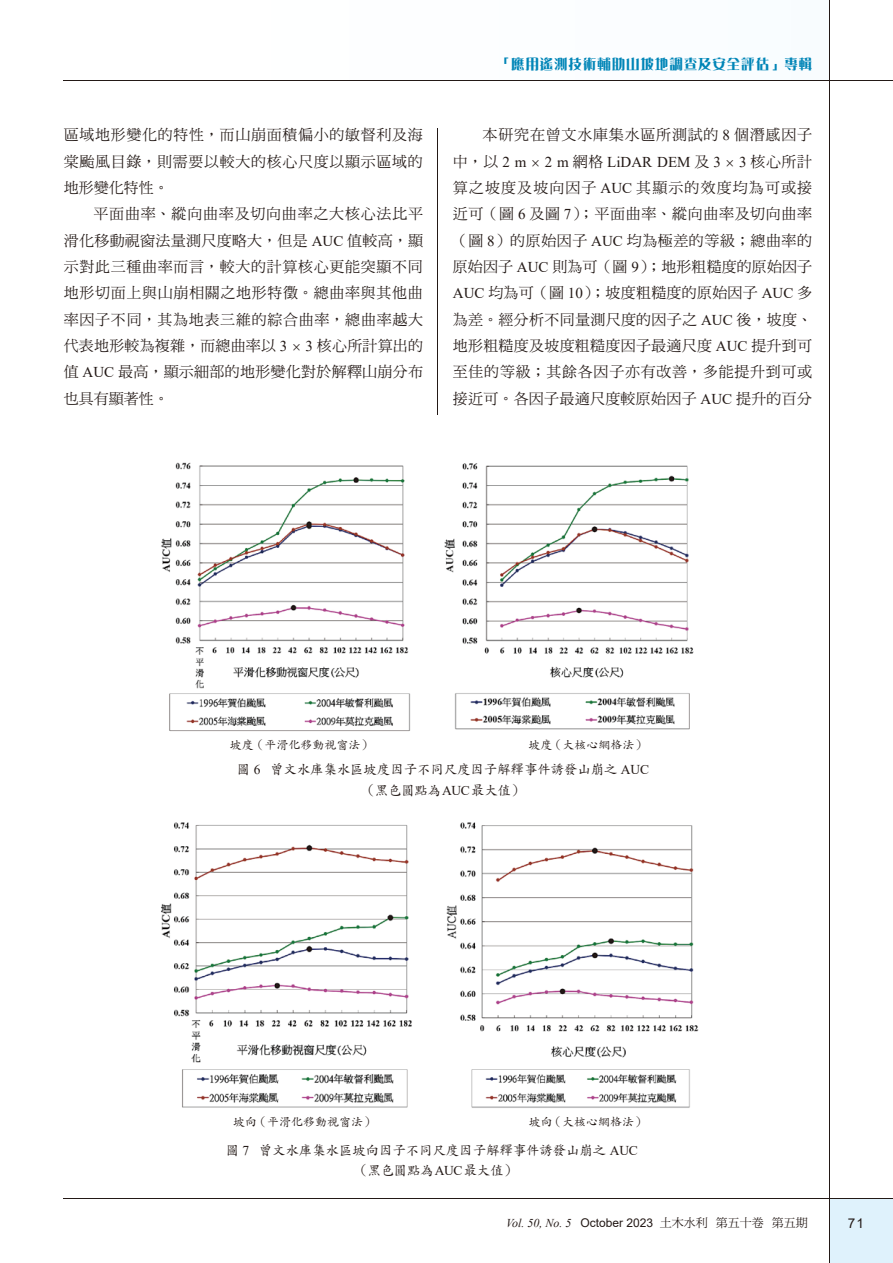
<style>
.page{position:relative;width:893px;height:1263px;background:#fff}
.page>*{position:absolute;margin:0;border:0;box-sizing:border-box;transform-origin:0 0}
.t1{font:15px/26.2px "DF Ming Std W5";letter-spacing:.045em;color:#231916;text-align:justify}
.t2{font:15px "Times New Roman";color:#231916}
.t3{font:14.1px "DF Yea Song Std W9";letter-spacing:.08em;color:#0085b7;scale:.95 1}
.t4{font:13.5px/21px "DF Kai Shu Std W5";letter-spacing:-.01em;color:#231916;text-align:center}
.t5{font:13.5px "Arial";color:#231916}
.t6{font:12px "DF Kai Shu Std W5";color:#231916}
.t7{font:italic 12px "Times New Roman";color:#231916}
.s1{font-family:"Times New Roman"}
.s2{font-family:"DF Ming Std W5"}
.s3{font-family:"Arial";font-style:normal}
.s4{font-family:"DF Ming Std W5";font-style:normal}
</style>
<div class="page">
<div style="left:829px;top:1199px;width:64px;height:64px;background:#dff2fc"></div>
<hr style="left:64px;top:81px;width:829px;height:1px;background:#231916">
<hr style="left:829px;top:0;width:1px;height:1263px;background:#231916">
<hr style="left:64px;top:1199px;width:829px;height:1px;background:#231916">
<hr style="left:438px;top:128px;width:1px;height:286px;background:#231916">
<img style="left:161px;top:822px;width:251px;height:286px">
<img style="left:444px;top:463px;width:250px;height:267px">
<img style="left:161px;top:462px;width:250px;height:270px">
<img style="left:446px;top:822px;width:253px;height:286px">
<p class="t1" style="left:64px;top:122px;width:361px">區域地形變化的特性，而山崩面積偏小的敏督利及海棠颱風目錄，則需要以較大的核心尺度以顯示區域的地形變化特性。</p>
<p class="t1" style="left:64px;top:201px;width:361px;text-indent:30px">平面曲率、縱向曲率及切向曲率之大核心法比平滑化移動視窗法量測尺度略大，但是 <span class="s1">AUC</span> 值較高，顯示對此三種曲率而言，較大的計算核心更能突顯不同地形切面上與山崩相關之地形特徵。總曲率與其他曲率因子不同，其為地表三維的綜合曲率，總曲率越大代表地形較為複雜，而總曲率以 <span class="s1">3 3</span> 核心所計算出的值 <span class="s1">AUC</span> 最高，顯示細部的地形變化對於解釋山崩分布也具有顯著性。</p>
<p class="t3" style="left:498px;top:56px;width:332px">「應用遙測技術輔助山坡地調查及安全評估」專輯</p>
<p class="t1" style="left:483px;top:122px;width:331px">本研究在曾文水庫集水區所測試的 <span class="s1">8</span> 個潛感因子</p>
<p class="t2" style="left:453px;top:151px;width:361px"><span class="s2">中，以</span> 2 m 2 m <span class="s2">網格</span> LiDAR DEM <span class="s2">及</span> 3 3 <span class="s2">核心所計</span></p>
<p class="t1" style="left:453px;top:174px;width:361px">算之坡度及坡向因子 <span class="s1">AUC</span> 其顯示的效度均為可或接近可（圖 <span class="s1">6</span> 及圖 <span class="s1">7</span>）；平面曲率、縱向曲率及切向曲率（圖 <span class="s1">8</span>）的原始因子 <span class="s1">AUC</span> 均為極差的等級；總曲率的原始因子 <span class="s1">AUC</span> 則為可（圖 <span class="s1">9</span>）；地形粗糙度的原始因子<span class="s1">AUC</span> 均為可（圖 <span class="s1">10</span>）；坡度粗糙度的原始因子 <span class="s1">AUC</span> 多為差。經分析不同量測尺度的因子之 <span class="s1">AUC</span> 後，坡度、地形粗糙度及坡度粗糙度因子最適尺度 <span class="s1">AUC</span> 提升到可至佳的等級；其餘各因子亦有改善，多能提升到可或接近可。各因子最適尺度較原始因子 <span class="s1">AUC</span> 提升的百分</p>
<p class="t6" style="left:230px;top:739px;width:144px">坡度（平滑化移動視窗法）</p>
<p class="t6" style="left:529px;top:739px;width:119px">坡度（大核心網格法）</p>
<p class="t4" style="left:237px;top:759px;width:414px">圖 <span class="s1">6</span> 曾文水庫集水區坡度因子不同尺度因子解釋事件誘發山崩之 <span class="s1">AUC</span>（黑色圓點為<span class="s1">AUC</span>最大值）</p>
<p class="t6" style="left:233px;top:1115px;width:144px">坡向（平滑化移動視窗法）</p>
<p class="t6" style="left:529px;top:1115px;width:119px">坡向（大核心網格法）</p>
<p class="t4" style="left:226px;top:1139px;width:414px;line-height:20.2px">圖 <span class="s1">7</span> 曾文水庫集水區坡向因子不同尺度因子解釋事件誘發山崩之 <span class="s1">AUC</span>（黑色圓點為<span class="s1">AUC</span>最大值）</p>
<p class="t7" style="left:506px;top:1215px;width:303px">Vol. 50, No. 5 <span class="s3">October 2023</span> <span class="s4">土木水利 第五十卷 第五期</span></p>
<p class="t5" style="left:848px;top:1213px;width:18px">71</p>
</div>
